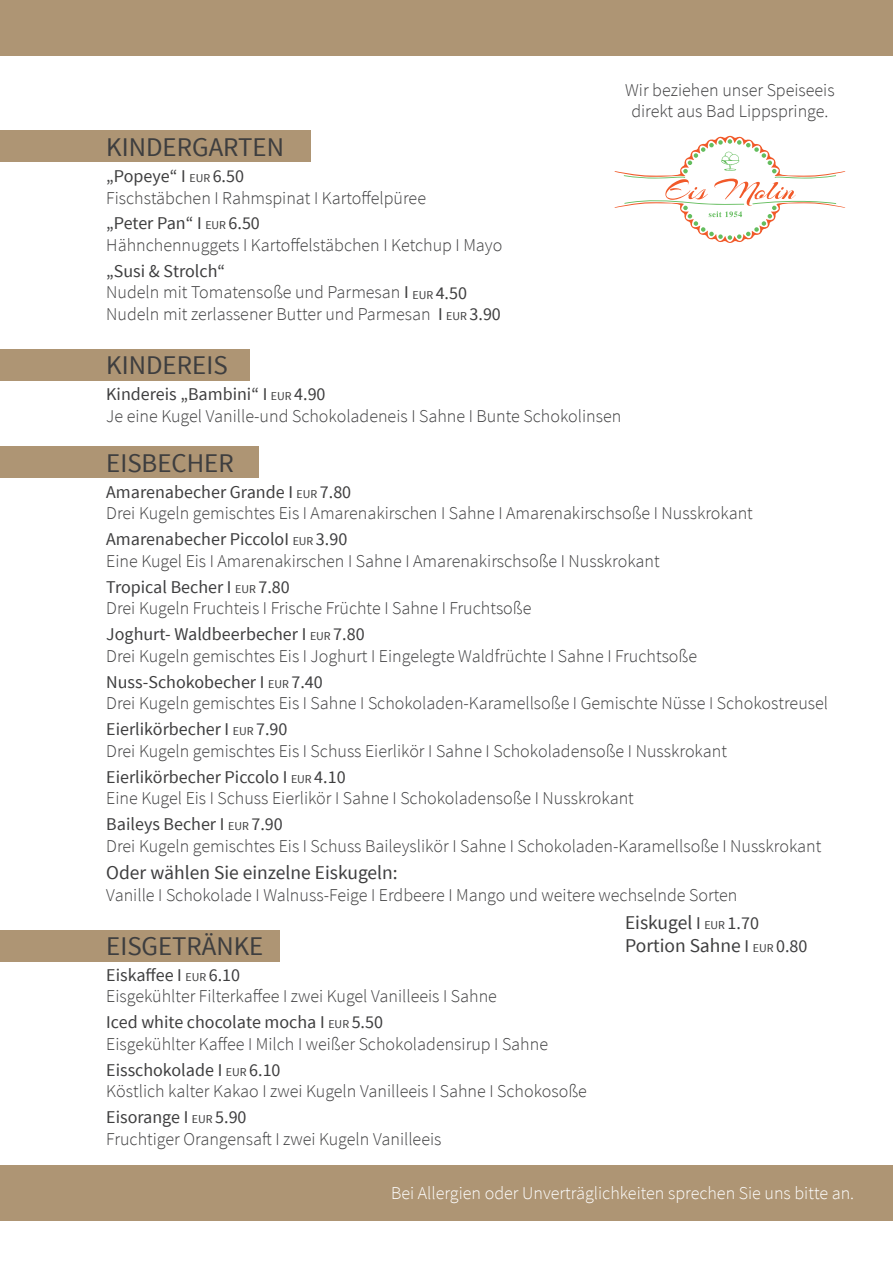
<style>
.page{position:relative;width:893px;height:1263px;background:#fff}
.page>*{position:absolute;margin:0;border:0;box-sizing:border-box;transform-origin:0 0}
.t1{font:27px "Source Sans Pro";color:#3e3e3f}
.t2{font:19.5px/23.4px "Source Sans Pro";color:#3e3e3f}
.t3{font:300 18px/21.6px "Source Sans Pro";color:#3e3e3f}
.t4{font:300 18px "Source Sans Pro";color:#fff}
.s1{font-weight:400}
.s2{font-weight:400;font-size:12px}
.s3{font-size:18px}
.s4{font-size:12px}
</style>
<div class="page">
<div style="left:0;top:131px;width:310px;height:31px;background:#ae9574"></div>
<div style="left:0;top:447px;width:259px;height:31px;background:#ae9574"></div>
<div style="left:0;top:349px;width:249px;height:31px;background:#ae9574"></div>
<div style="left:0;top:930px;width:279px;height:31px;background:#ae9574"></div>
<div style="left:0;top:1165px;width:893px;height:56px;background:#ae9574"></div>
<div style="left:0;top:0;width:893px;height:55px;background:#ae9574"></div>
<svg style="left:614px;top:136px;width:232px;height:107px"></svg>
<p class="t3" style="left:625px;top:79px;width:211px;text-align:center">Wir beziehen unser Speiseeis direkt aus Bad Lippspringe.</p>
<h1 class="t1" style="left:106px;top:130px;width:179px">KINDERGARTEN</h1>
<p class="t3" style="left:106px;top:165px;width:321px"><span class="s1">„Popeye“ I</span> <span class="s2">EUR</span> <span class="s1">6.50<br></span>Fischstäbchen I Rahmspinat I Kartoffelpüree</p>
<p class="t3" style="left:106px;top:213px;width:398px"><span class="s1">„Peter Pan“ I</span> <span class="s2">EUR</span> <span class="s1">6.50<br></span>Hähnchennuggets I Kartoffelstäbchen I Ketchup I Mayo</p>
<p class="t3" style="left:106px;top:260px;width:396px"><span class="s1">„Susi &amp; Strolch“<br></span>Nudeln mit Tomatensoße und Parmesan <span class="s1">I</span> <span class="s2">EUR</span> <span class="s1">4.50<br></span>Nudeln mit zerlassener Butter und Parmesan <span class="s1">I</span> <span class="s2">EUR</span> <span class="s1">3.90</span></p>
<h1 class="t1" style="left:106px;top:348px;width:123px">KINDEREIS</h1>
<p class="t3" style="left:106px;top:383px;width:516px"><span class="s1">Kindereis „Bambini“ I</span> <span class="s2">EUR</span> <span class="s1">4.90<br></span>Je eine Kugel Vanille-und Schokoladeneis I Sahne I Bunte Schokolinsen</p>
<h1 class="t1" style="left:106px;top:446px;width:129px">EISBECHER</h1>
<p class="t3" style="left:106px;top:481px;width:648px"><span class="s1">Amarenabecher Grande I</span> <span class="s2">EUR</span> <span class="s1">7.80<br></span>Drei Kugeln gemischtes Eis I Amarenakirschen I Sahne I Amarenakirschsoße I Nusskrokant</p>
<p class="t3" style="left:106px;top:529px;width:555px"><span class="s1">Amarenabecher PiccoloI</span> <span class="s2">EUR</span> <span class="s1">3.90<br></span>Eine Kugel Eis I Amarenakirschen I Sahne I Amarenakirschsoße I Nusskrokant</p>
<p class="t3" style="left:106px;top:576px;width:427px"><span class="s1">Tropical Becher I</span> <span class="s2">EUR</span> <span class="s1">7.80<br></span>Drei Kugeln Fruchteis I Frische Früchte I Sahne I Fruchtsoße</p>
<p class="t3" style="left:106px;top:623px;width:592px"><span class="s1">Joghurt- Waldbeerbecher I</span> <span class="s2">EUR</span> <span class="s1">7.80<br></span>Drei Kugeln gemischtes Eis I Joghurt I Eingelegte Waldfrüchte I Sahne I Fruchtsoße</p>
<p class="t3" style="left:106px;top:671px;width:723px"><span class="s1">Nuss-Schokobecher I</span> <span class="s2">EUR</span> <span class="s1">7.40<br></span>Drei Kugeln gemischtes Eis I Sahne I Schokoladen-Karamellsoße I Gemischte Nüsse I Schokostreusel</p>
<p class="t3" style="left:106px;top:718px;width:622px"><span class="s1">Eierlikörbecher I</span> <span class="s2">EUR</span> <span class="s1">7.90<br></span>Drei Kugeln gemischtes Eis I Schuss Eierlikör I Sahne I Schokoladensoße I Nusskrokant</p>
<p class="t3" style="left:106px;top:766px;width:529px"><span class="s1">Eierlikörbecher Piccolo I</span> <span class="s2">EUR</span> <span class="s1">4.10<br></span>Eine Kugel Eis I Schuss Eierlikör I Sahne I Schokoladensoße I Nusskrokant</p>
<p class="t3" style="left:106px;top:813px;width:717px"><span class="s1">Baileys Becher I</span> <span class="s2">EUR</span> <span class="s1">7.90<br></span>Drei Kugeln gemischtes Eis I Schuss Baileyslikör I Sahne I Schokoladen-Karamellsoße I Nusskrokant</p>
<p class="t2" style="left:106px;top:861px;width:293px">Oder wählen Sie einzelne Eiskugeln:</p>
<p class="t3" style="left:106px;top:884px;width:633px">Vanille I Schokolade I Walnuss-Feige I Erdbeere I Mango und weitere wechselnde Sorten</p>
<h1 class="t1" style="left:106px;top:929px;width:159px">EISGETRÄNKE</h1>
<p class="t3" style="left:106px;top:964px;width:392px"><span class="s1">Eiskaffee I</span> <span class="s2">EUR</span> <span class="s1">6.10<br></span>Eisgekühlter Filterkaffee I zwei Kugel Vanilleeis I Sahne</p>
<p class="t3" style="left:106px;top:1011px;width:443px"><span class="s1">Iced white chocolate mocha I</span> <span class="s2">EUR</span> <span class="s1">5.50<br></span>Eisgekühlter Kaffee I Milch I weißer Schokoladensirup I Sahne</p>
<p class="t3" style="left:106px;top:1059px;width:482px"><span class="s1">Eisschokolade I</span> <span class="s2">EUR</span> <span class="s1">6.10<br></span>Köstlich kalter Kakao I zwei Kugeln Vanilleeis I Sahne I Schokosoße</p>
<p class="t3" style="left:106px;top:1106px;width:337px"><span class="s1">Eisorange I</span> <span class="s2">EUR</span> <span class="s1">5.90<br></span>Fruchtiger Orangensaft I zwei Kugeln Vanilleeis</p>
<p class="t2" style="left:625px;top:911px;width:184px">Eiskugel <span class="s3">I</span> <span class="s4">EUR</span> <span class="s3">1.70<br></span>Portion Sahne <span class="s3">I</span> <span class="s4">EUR</span> <span class="s3">0.80</span></p>
<p class="t4" style="left:391px;top:1182px;width:464px">Bei Allergien oder Unverträglichkeiten sprechen Sie uns bitte an.</p>
</div>
